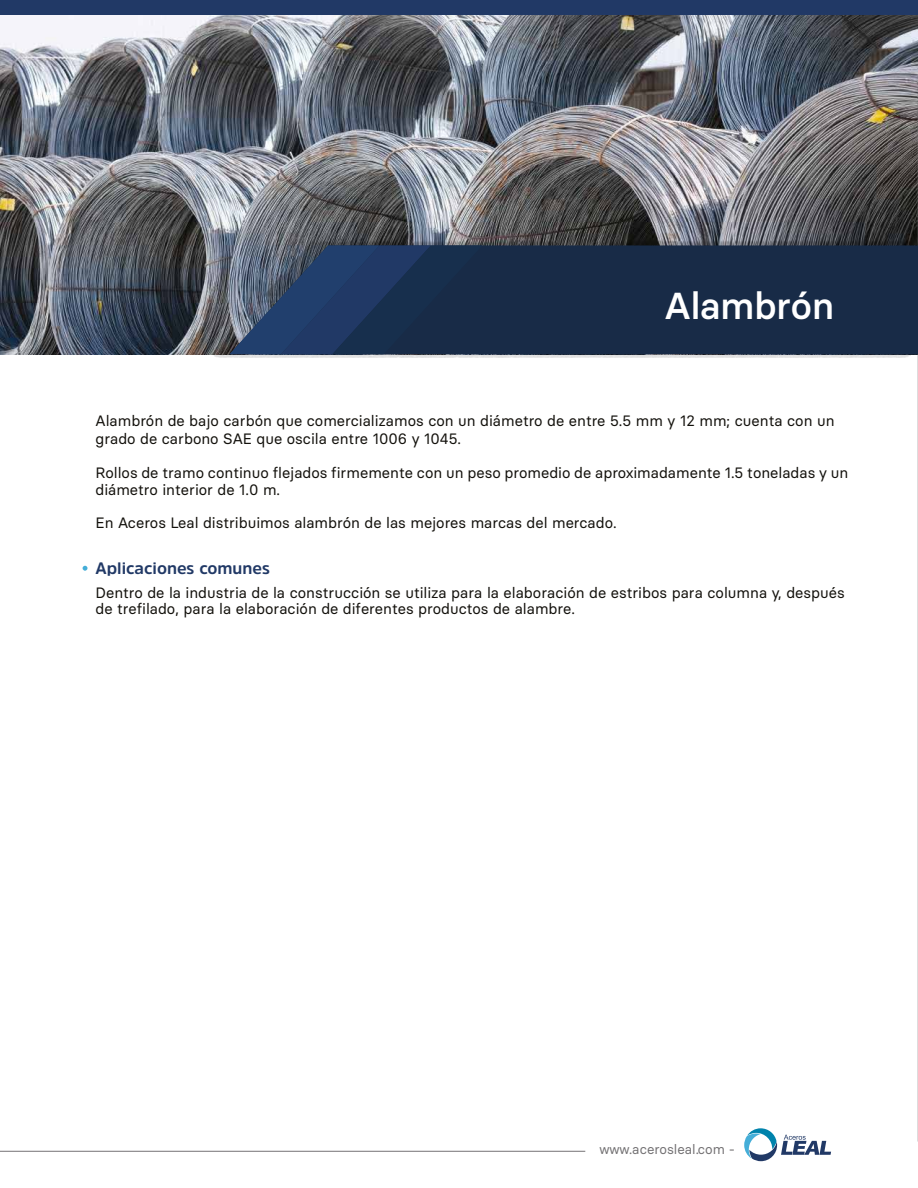
<style>
.page{position:relative;width:918px;height:1188px;background:#fff}
.page>*{position:absolute;margin:0;border:0;box-sizing:border-box;transform-origin:0 0}
.t1{font:500 37.5px "Basier Circle";color:#fff}
.t2{font:700 16.5px "Amsi Pro";color:#213966}
.t3{font:15px/16.5px "Basier Circle";color:#13110c}
.t4{font:13.5px "Basier Circle";color:#747274}
</style>
<div class="page">
<div style="left:0;top:0;width:918px;height:354px;background:#213966"></div>
<img style="left:0;top:15px;width:918px;height:339px">
<hr style="left:917px;top:76px;width:1px;height:1066px;background:#747274">
<svg style="left:83px;top:566px;width:4px;height:5px"></svg>
<img style="left:213px;top:239px;width:698px;height:119px">
<div style="left:482px;top:245px;width:436px;height:109px;background:#182b47"></div>
<svg style="left:229px;top:245px;width:253px;height:109px"></svg>
<hr style="left:0;top:1151px;width:585px;height:1px;background:#747274">
<svg style="left:744px;top:1128px;width:87px;height:33px"></svg>
<h1 class="t1" style="left:665px;top:283px;width:171px">Alambrón</h1>
<p class="t3" style="left:96px;top:411px;width:741px;line-height:18px">Alambrón de bajo carbón que comercializamos con un diámetro de entre 5.5 mm y 12 mm; cuenta con un grado de carbono SAE que oscila entre 1006 y 1045.</p>
<p class="t3" style="left:96px;top:464px;width:754px">Rollos de tramo continuo flejados firmemente con un peso promedio de aproximadamente 1.5 toneladas y un diámetro interior de 1.0 m.</p>
<p class="t3" style="left:96px;top:514px;width:523px">En Aceros Leal distribuimos alambrón de las mejores marcas del mercado.</p>
<p class="t2" style="left:96px;top:556px;width:176px">Aplicaciones comunes</p>
<p class="t3" style="left:96px;top:584px;width:751px">Dentro de la industria de la construcción se utiliza para la elaboración de estribos para columna y, después de trefilado, para la elaboración de diferentes productos de alambre.</p>
<p class="t4" style="left:599px;top:1141px;width:137px">www.acerosleal.com -</p>
</div>
